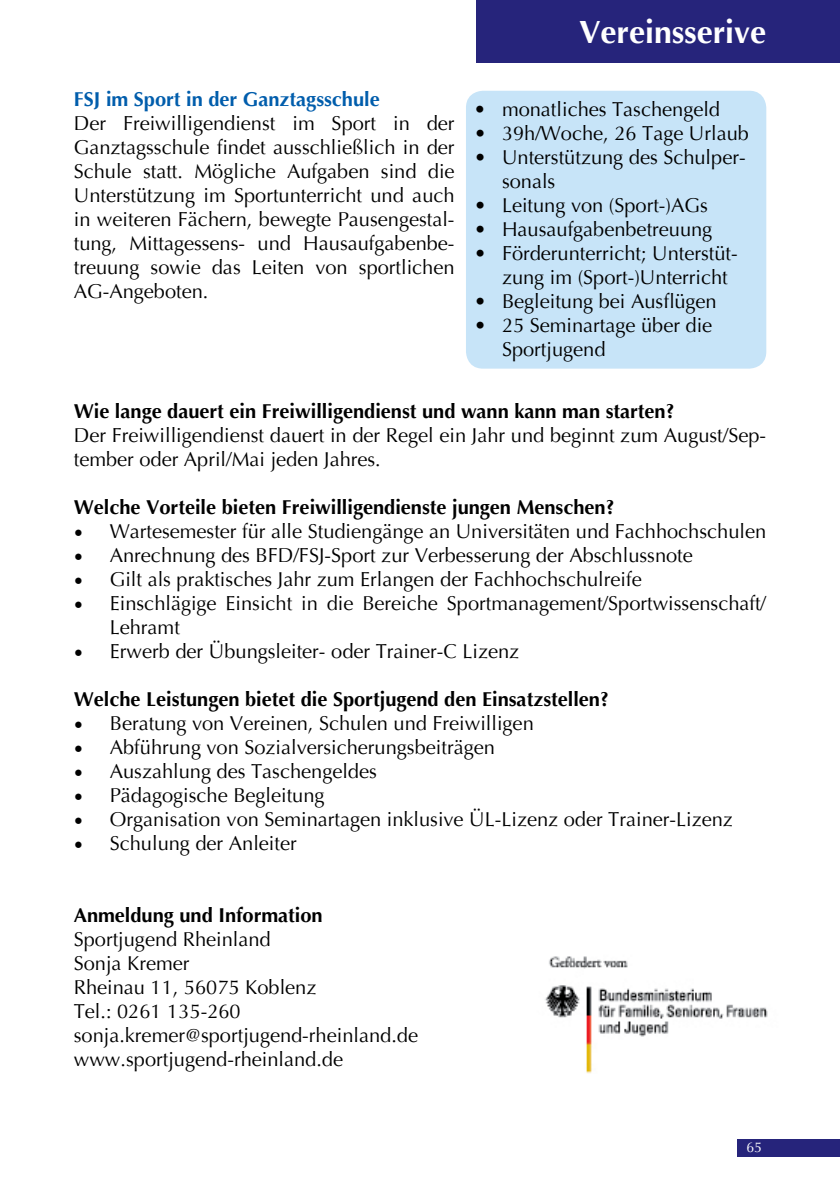
<style>
.page{position:relative;width:840px;height:1191px;background:#fff}
.page>*{position:absolute;margin:0;border:0;box-sizing:border-box;transform-origin:0 0}
.t1{font:700 32px "Optima";color:#fff}
.t2{font:20px/24px "Optima";color:#000}
.t3{font:700 20px "Optima";color:#000}
.t4{font:700 20px "Optima";color:#005dac}
.t5{font:14px "Optima";color:#fff}
.s1{font-family:"Minion Pro";font-size:24px}
</style>
<div class="page">
<div style="left:737px;top:1140px;width:102px;height:17px;background:#26247b"></div>
<div style="left:476px;top:0;width:363px;height:62px;background:#26247b"></div>
<div style="left:465px;top:91px;width:300px;height:278px;background:#c7e4f8;border-radius:17px"></div>
<img style="left:545px;top:956px;width:223px;height:117px">
<p class="t4" style="left:74px;top:86px;width:307px">FSJ im Sport in der Ganztagsschule</p>
<p class="t2" style="left:74px;top:111px;width:382px;text-align:justify">Der Freiwilligendienst im Sport in der Ganztagsschule findet ausschließlich in der Schule statt. Mögliche Aufgaben sind die Unterstützung im Sportunterricht und auch in weiteren Fächern, bewegte Pausengestal&shy;tung, Mittagessens- und Hausaufgabenbe&shy;treuung sowie das Leiten von sportlichen AG-Angeboten.</p>
<h1 class="t1" style="left:579px;top:12px;width:188px">Vereinsserive</h1>
<p class="t2" style="left:473px;top:98px;width:247px">• monatliches Taschengeld</p>
<p class="t2" style="left:474px;top:122px;width:276px">• 39h/Woche, 26 Tage Urlaub</p>
<p class="t2" style="left:501px;top:146px;width:245px;text-indent:-28px">• Unterstützung des Schulper&shy;sonals</p>
<p class="t2" style="left:474px;top:194px;width:235px">• Leitung von (Sport-)AGs</p>
<p class="t2" style="left:474px;top:218px;width:239px">• Hausaufgabenbetreuung</p>
<p class="t2" style="left:501px;top:242px;width:237px;text-indent:-28px">• Förderunterricht; Unterstüt&shy;zung im (Sport-)Unterricht</p>
<p class="t2" style="left:474px;top:290px;width:244px">• Begleitung bei Ausflügen</p>
<p class="t2" style="left:501px;top:314px;width:212px;text-indent:-28px">• 25 Seminartage über die<br>Sportjugend</p>
<p class="t3" style="left:74px;top:398px;width:602px">Wie lange dauert ein Freiwilligendienst und wann kann man starten?</p>
<p class="t2" style="left:74px;top:423px;width:693px">Der Freiwilligendienst dauert in der Regel ein Jahr und beginnt zum August/Sep&shy;tember oder April/Mai jeden Jahres.</p>
<p class="t3" style="left:74px;top:494px;width:542px">Welche Vorteile bieten Freiwilligendienste jungen Menschen?</p>
<p class="t2" style="left:74px;top:519px;width:693px"><span class="s1">•</span> Wartesemester für alle Studiengänge an Universitäten und Fachhochschulen</p>
<p class="t2" style="left:74px;top:543px;width:620px"><span class="s1">•</span> Anrechnung des BFD/FSJ-Sport zur Verbesserung der Abschlussnote</p>
<p class="t2" style="left:74px;top:567px;width:569px"><span class="s1">•</span> Gilt als praktisches Jahr zum Erlangen der Fachhochschulreife</p>
<p class="t2" style="left:110px;top:591px;width:657px;text-indent:-36px"><span class="s1">•</span> Einschlägige Einsicht in die Bereiche Sportmanagement/Sportwissenschaft/<br>Lehramt</p>
<p class="t2" style="left:74px;top:639px;width:446px"><span class="s1">•</span> Erwerb der Übungsleiter- oder Trainer-C Lizenz</p>
<p class="t3" style="left:74px;top:686px;width:536px">Welche Leistungen bietet die Sportjugend den Einsatzstellen?</p>
<p class="t2" style="left:74px;top:711px;width:461px"><span class="s1">•</span> Beratung von Vereinen, Schulen und Freiwilligen</p>
<p class="t2" style="left:74px;top:735px;width:422px"><span class="s1">•</span> Abführung von Sozialversicherungsbeiträgen</p>
<p class="t2" style="left:74px;top:759px;width:304px"><span class="s1">•</span> Auszahlung des Taschengeldes</p>
<p class="t2" style="left:74px;top:783px;width:252px"><span class="s1">•</span> Pädagogische Begleitung</p>
<p class="t2" style="left:74px;top:807px;width:660px"><span class="s1">•</span> Organisation von Seminartagen inklusive ÜL-Lizenz oder Trainer-Lizenz</p>
<p class="t2" style="left:74px;top:831px;width:224px"><span class="s1">•</span> Schulung der Anleiter</p>
<p class="t3" style="left:74px;top:902px;width:250px">Anmeldung und Information</p>
<p class="t2" style="left:74px;top:927px;width:345px">Sportjugend Rheinland<br>Sonja Kremer<br>Rheinau 11, 56075 Koblenz<br>Tel.: 0261 135-260 sonja.kremer@sportjugend-rheinland.de www.sportjugend-rheinland.de</p>
<p class="t5" style="left:746px;top:1138px;width:17px">65</p>
</div>
